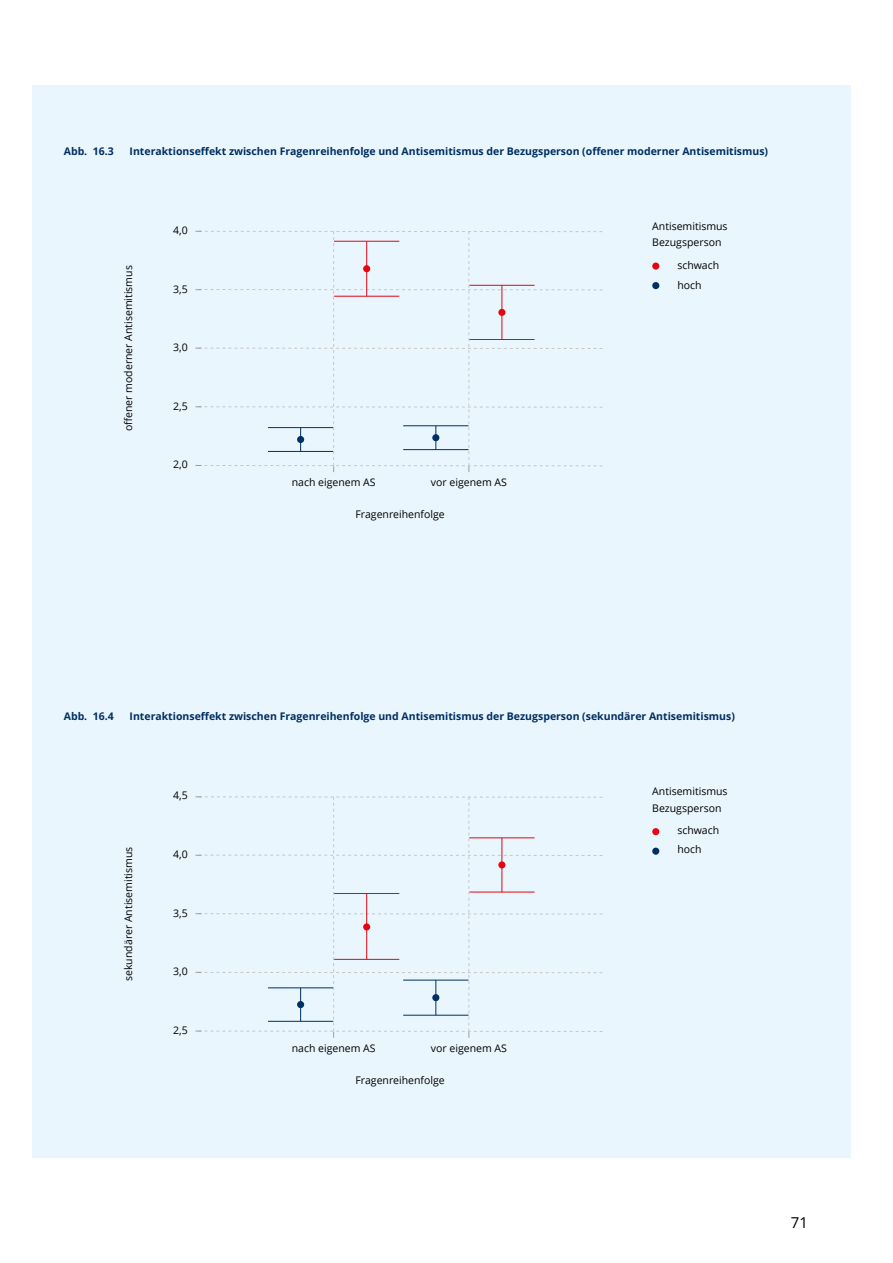
<style>
.page{position:relative;width:893px;height:1263px;background:#fff}
.page>*{position:absolute;margin:0;border:0;box-sizing:border-box;transform-origin:0 0}
.t1{font:15px "Open Sans";color:#000}
.t2{font:10.5px/16.5px "Open Sans";color:#000}
.t3{font:700 10.5px "Open Sans";color:#002e61}
.t4{font:700 10.5px "Open Sans";color:#003063}
</style>
<div class="page">
<div style="left:32px;top:85px;width:818px;height:1073px;background:#eaf6fe"></div>
<div style="left:652px;top:282px;width:7px;height:7px;background:#003063;border-radius:50%"></div>
<div style="left:652px;top:263px;width:7px;height:7px;background:#e30613;border-radius:50%"></div>
<svg style="left:195px;top:231px;width:407px;height:241px"></svg>
<hr style="left:366px;top:241px;width:1px;height:55px;background:#e30613">
<div style="left:652px;top:848px;width:7px;height:7px;background:#003063;border-radius:50%"></div>
<div style="left:652px;top:828px;width:7px;height:7px;background:#e30613;border-radius:50%"></div>
<svg style="left:195px;top:796px;width:407px;height:242px"></svg>
<hr style="left:366px;top:893px;width:1px;height:66px;background:#e30613">
<p class="t4" style="left:64px;top:144px;width:52px">Abb. 16.3</p>
<p class="t3" style="left:130px;top:144px;width:640px">Interaktionseffekt zwischen Fragenreihenfolge und Antisemitismus der Bezugsperson (offener moderner Antisemitismus)</p>
<p class="t2" style="left:120px;top:431px;width:168px;rotate:-90deg">offener moderner Antisemitismus</p>
<p class="t2" style="left:173px;top:222px;width:16px">4,0</p>
<p class="t2" style="left:173px;top:280px;width:16px">3,5</p>
<p class="t2" style="left:173px;top:339px;width:16px">3,0</p>
<p class="t2" style="left:173px;top:397px;width:16px">2,5</p>
<p class="t2" style="left:173px;top:456px;width:16px">2,0</p>
<p class="t2" style="left:292px;top:474px;width:85px">nach eigenem AS</p>
<p class="t2" style="left:431px;top:474px;width:78px">vor eigenem AS</p>
<p class="t2" style="left:355px;top:506px;width:91px">Fragenreihenfolge</p>
<p class="t2" style="left:652px;top:217px;width:77px">Antisemitismus<br>Bezugsperson</p>
<p class="t2" style="left:677px;top:255px;width:43px;line-height:19.5px">schwach hoch</p>
<p class="t4" style="left:64px;top:709px;width:52px">Abb. 16.4</p>
<p class="t3" style="left:130px;top:709px;width:607px">Interaktionseffekt zwischen Fragenreihenfolge und Antisemitismus der Bezugsperson (sekundärer Antisemitismus)</p>
<p class="t2" style="left:120px;top:981px;width:136px;rotate:-90deg">sekundärer Antisemitismus</p>
<p class="t2" style="left:173px;top:787px;width:16px">4,5</p>
<p class="t2" style="left:173px;top:846px;width:16px">4,0</p>
<p class="t2" style="left:173px;top:905px;width:16px">3,5</p>
<p class="t2" style="left:173px;top:963px;width:16px">3,0</p>
<p class="t2" style="left:173px;top:1021px;width:16px">2,5</p>
<p class="t2" style="left:292px;top:1039px;width:85px">nach eigenem AS</p>
<p class="t2" style="left:431px;top:1039px;width:78px">vor eigenem AS</p>
<p class="t2" style="left:355px;top:1071px;width:91px">Fragenreihenfolge</p>
<p class="t2" style="left:652px;top:783px;width:77px">Antisemitismus<br>Bezugsperson</p>
<p class="t2" style="left:677px;top:820px;width:43px;line-height:19.5px">schwach hoch</p>
<h1 class="t1" style="left:791px;top:1212px;width:19px">71</h1>
</div>
